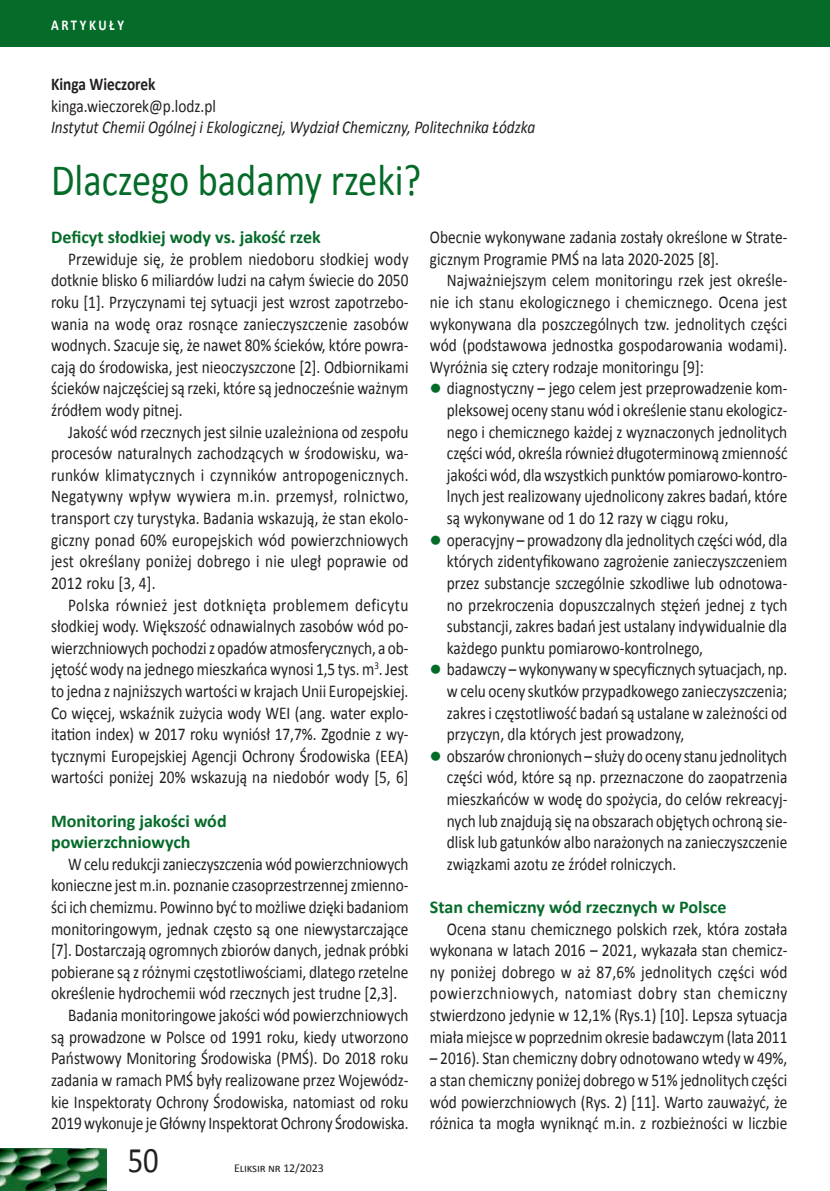
<style>
.page{position:relative;width:830px;height:1191px;background:#fff}
.page>*{position:absolute;margin:0;border:0;box-sizing:border-box;transform-origin:0 0}
.t1{font:45px "Calibri";color:#056b29;scale:.85 1}
.t2{font:36px "Calibri";color:#231f20;scale:.85 1}
.t3{font:18px/21.6px "Calibri";color:#231f20;text-align:justify;scale:.85 1}
.t4{font:700 18px/21.6px "Calibri";color:#056b29}
.t5{font:italic 18px "Calibri";color:#231f20;scale:.85 1}
.t6{font:700 18px "Calibri";color:#231f20;scale:.85 1}
.t7{font:700 15px "Calibri";letter-spacing:.2em;color:#fff;scale:.85 1}
.t8{font:12px "Calibri";letter-spacing:-.01em;color:#231f20}
.s1{color:#056b29}
</style>
<div class="page">
<div style="left:0;top:0;width:829px;height:47px;background:#056b29"></div>
<img style="left:0;top:1148px;width:107px;height:43px">
<p class="t7" style="left:51px;top:16px;width:87px">ARTYKUŁY</p>
<p class="t6" style="left:51px;top:73px;width:124px">Kinga Wieczorek</p>
<p class="t3" style="left:51px;top:95px;width:195px">kinga.wieczorek@p.lodz.pl</p>
<p class="t5" style="left:51px;top:115px;width:571px">Instytut Chemii Ogólnej i Ekologicznej, Wydział Chemiczny, Politechnika Łódzka</p>
<h1 class="t1" style="left:51px;top:152px;width:437px">Dlaczego badamy rzeki?</h1>
<p class="t4" style="left:51px;top:226px;width:271px">Deficyt słodkiej wody vs. jakość rzek</p>
<p class="t3" style="left:51px;top:248px;width:422px;text-indent:17px">Przewiduje się, że problem niedoboru słodkiej wody dotknie blisko 6 miliardów ludzi na całym świecie do 2050 roku [1]. Przyczynami tej sytuacji jest wzrost zapotrzebo&shy;wania na wodę oraz rosnące zanieczyszczenie zasobów wodnych. Szacuje się, że nawet 80% ścieków, które powra&shy;cają do środowiska, jest nieoczyszczone [2]. Odbiornikami ścieków najczęściej są rzeki, które są jednocześnie ważnym źródłem wody pitnej.</p>
<p class="t3" style="left:51px;top:421px;width:422px;text-indent:17px">Jakość wód rzecznych jest silnie uzależniona od zespołu procesów naturalnych zachodzących w środowisku, wa&shy;runków klimatycznych i czynników antropogenicznych.<br>Negatywny wpływ wywiera m.in. przemysł, rolnictwo, transport czy turystyka. Badania wskazują, że stan ekolo&shy;giczny ponad 60% europejskich wód powierzchniowych jest określany poniżej dobrego i nie uległ poprawie od 2012 roku [3, 4].</p>
<p class="t3" style="left:51px;top:594px;width:422px;text-indent:17px">Polska również jest dotknięta problemem deficytu słodkiej wody. Większość odnawialnych zasobów wód po&shy;wierzchniowych pochodzi z opadów atmosferycznych, a ob&shy;jętość wody na jednego mieszkańca wynosi 1,5 tys. m<sup>3</sup>. Jest to jedna z najniższych wartości w krajach Unii Europejskiej.<br>Co więcej, wskaźnik zużycia wody WEI (ang. water explo&shy;itation index) w 2017 roku wyniósł 17,7%. Zgodnie z wy&shy;tycznymi Europejskiej Agencji Ochrony Środowiska (EEA) wartości poniżej 20% wskazują na niedobór wody [5, 6]</p>
<p class="t4" style="left:51px;top:810px;width:177px">Monitoring jakości wód powierzchniowych</p>
<p class="t3" style="left:68px;top:853px;width:402px">W celu redukcji zanieczyszczenia wód powierzchniowych</p>
<p class="t3" style="left:51px;top:874px;width:422px">konieczne jest m.in. poznanie czasoprzestrzennej zmienno-</p>
<p class="t3" style="left:51px;top:896px;width:422px">ści ich chemizmu. Powinno być to możliwe dzięki badaniom</p>
<p class="t3" style="left:51px;top:918px;width:422px">monitoringowym, jednak często są one niewystarczające</p>
<p class="t3" style="left:51px;top:939px;width:422px">[7]. Dostarczają ogromnych zbiorów danych, jednak próbki</p>
<p class="t3" style="left:51px;top:961px;width:422px">pobierane są z różnymi częstotliwościami, dlatego rzetelne</p>
<p class="t3" style="left:51px;top:982px;width:408px">określenie hydrochemii wód rzecznych jest trudne [2,3].</p>
<p class="t3" style="left:68px;top:1004px;width:402px">Badania monitoringowe jakości wód powierzchniowych</p>
<p class="t3" style="left:51px;top:1026px;width:422px">są prowadzone w Polsce od 1991 roku, kiedy utworzono</p>
<p class="t3" style="left:51px;top:1047px;width:422px">Państwowy Monitoring Środowiska (PMŚ). Do 2018 roku</p>
<p class="t3" style="left:51px;top:1069px;width:422px">zadania w ramach PMŚ były realizowane przez Wojewódz-</p>
<p class="t3" style="left:51px;top:1090px;width:422px">kie Inspektoraty Ochrony Środowiska, natomiast od roku</p>
<p class="t3" style="left:51px;top:1112px;width:422px">2019 wykonuje je Główny Inspektorat Ochrony Środowiska.</p>
<h2 class="t2" style="left:128px;top:1137px;width:38px">50</h2>
<p class="t8" style="left:234px;top:1160px;width:91px">Eliksir nr 12/2023</p>
<p class="t3" style="left:429px;top:226px;width:422px">Obecnie wykonywane zadania zostały określone w Strate&shy;gicznym Programie PMŚ na lata 2020-2025 [8].</p>
<p class="t3" style="left:429px;top:270px;width:422px;text-indent:17px">Najważniejszym celem monitoringu rzek jest określe&shy;nie ich stanu ekologicznego i chemicznego. Ocena jest wykonywana dla poszczególnych tzw. jednolitych części wód (podstawowa jednostka gospodarowania wodami).<br>Wyróżnia się cztery rodzaje monitoringu [9]:</p>
<p class="t3" style="left:446px;top:378px;width:402px;text-indent:-17px"><span class="s1">●</span> diagnostyczny – jego celem jest przeprowadzenie kom&shy;pleksowej oceny stanu wód i określenie stanu ekologicz&shy;nego i chemicznego każdej z wyznaczonych jednolitych części wód, określa również długoterminową zmienność jakości wód, dla wszystkich punktów pomiarowo-kontro&shy;lnych jest realizowany ujednolicony zakres badań, które są wykonywane od 1 do 12 razy w ciągu roku,</p>
<p class="t3" style="left:446px;top:529px;width:402px;text-indent:-17px"><span class="s1">●</span> operacyjny – prowadzony dla jednolitych części wód, dla których zidentyfikowano zagrożenie zanieczyszczeniem przez substancje szczególnie szkodliwe lub odnotowa&shy;no przekroczenia dopuszczalnych stężeń jednej z tych substancji, zakres badań jest ustalany indywidualnie dla każdego punktu pomiarowo-kontrolnego,</p>
<p class="t3" style="left:446px;top:658px;width:402px;text-indent:-17px"><span class="s1">●</span> badawczy – wykonywany w specyficznych sytuacjach, np. w celu oceny skutków przypadkowego zanieczyszczenia; zakres i częstotliwość badań są ustalane w zależności od przyczyn, dla których jest prowadzony,</p>
<p class="t3" style="left:446px;top:745px;width:402px;text-indent:-17px"><span class="s1">●</span> obszarów chronionych – służy do oceny stanu jednolitych części wód, które są np. przeznaczone do zaopatrzenia mieszkańców w wodę do spożycia, do celów rekreacyj&shy;nych lub znajdują się na obszarach objętych ochroną sie&shy;dlisk lub gatunków albo narażonych na zanieczyszczenie związkami azotu ze źródeł rolniczych.</p>
<p class="t4" style="left:429px;top:896px;width:298px">Stan chemiczny wód rzecznych w Polsce</p>
<p class="t3" style="left:429px;top:918px;width:422px;text-indent:17px">Ocena stanu chemicznego polskich rzek, która została wykonana w latach 2016 – 2021, wykazała stan chemicz&shy;ny poniżej dobrego w aż 87,6% jednolitych części wód powierzchniowych, natomiast dobry stan chemiczny stwierdzono jedynie w 12,1% (Rys.1) [10]. Lepsza sytuacja miała miejsce w poprzednim okresie badawczym (lata 2011</p>
<p class="t3" style="left:429px;top:1047px;width:422px">– 2016). Stan chemiczny dobry odnotowano wtedy w 49%, a stan chemiczny poniżej dobrego w 51% jednolitych części wód powierzchniowych (Rys. 2) [11]. Warto zauważyć, że różnica ta mogła wyniknąć m.in. z rozbieżności w liczbie</p>
</div>
